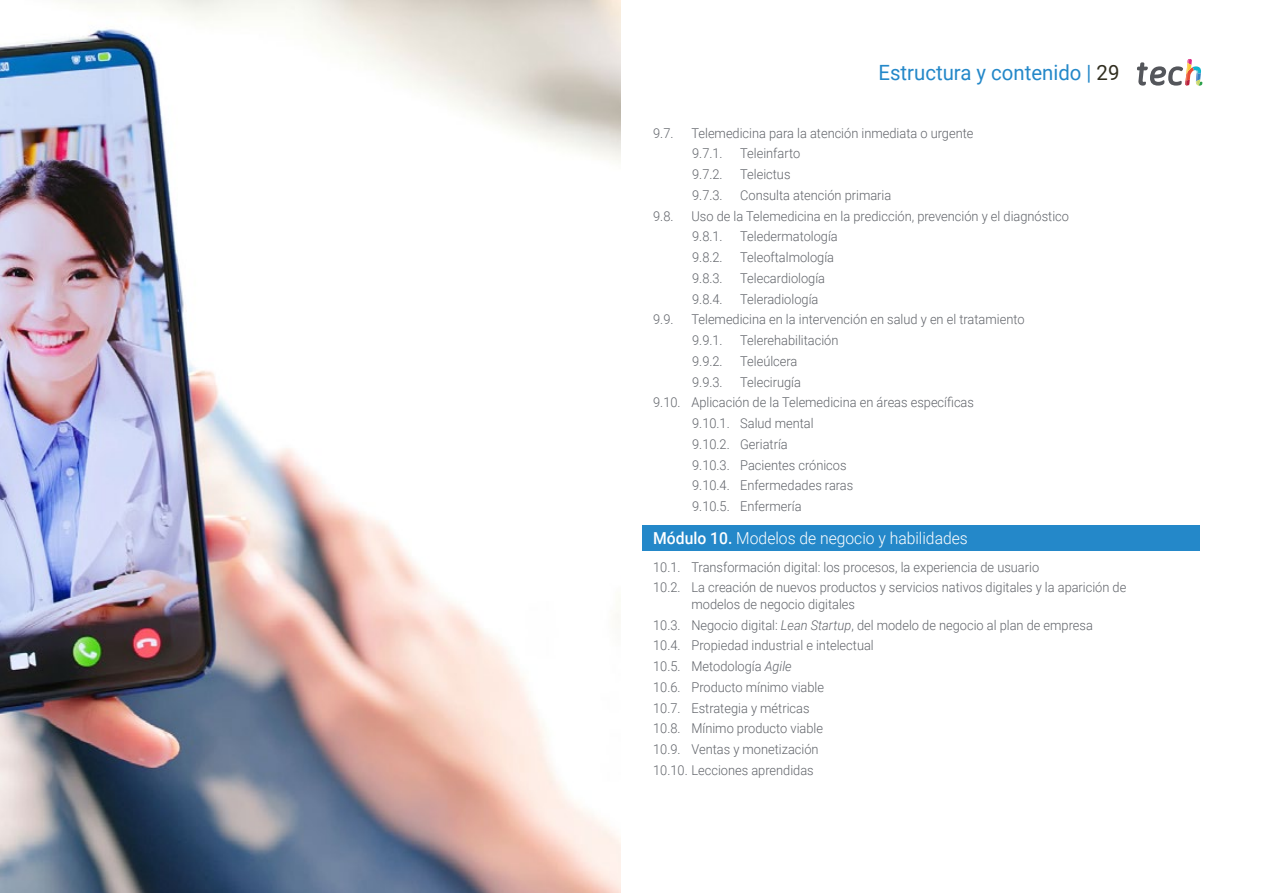
<style>
.page{position:relative;width:1263px;height:893px;background:#fff}
.page>*{position:absolute;margin:0;border:0;box-sizing:border-box;transform-origin:0 0}
.t1{font:21px "Roboto";color:#2488c9}
.t2{font:300 16.5px "Roboto";color:#fff;scale:.95 1}
.t3{font:300 13.5px/20.7px "Roboto";color:#61646a;scale:.95 1}
.s1{color:#312e20}
.s2{font-weight:500}
.s3{font-style:italic}
</style>
<div class="page">
<div style="left:642px;top:526px;width:557px;height:25px;background:#2488c9"></div>
<svg style="left:1137px;top:59px;width:65px;height:27px"></svg>
<img style="left:0;top:0;width:621px;height:893px">
<h1 class="t1" style="left:878px;top:57px;width:242px">Estructura y contenido | <span class="s1">29</span></h1>
<p class="t3" style="left:653px;top:122px;width:23px">9.7.</p>
<p class="t3" style="left:691px;top:122px;width:298px">Telemedicina para la atención inmediata o urgente<br>9.7.1.</p>
<p class="t3" style="left:740px;top:143px;width:65px">Teleinfarto</p>
<p class="t3" style="left:692px;top:164px;width:34px">9.7.2.</p>
<p class="t3" style="left:740px;top:164px;width:54px">Teleictus</p>
<p class="t3" style="left:692px;top:184px;width:34px">9.7.3.</p>
<p class="t3" style="left:740px;top:184px;width:161px">Consulta atención primaria</p>
<p class="t3" style="left:653px;top:205px;width:23px">9.8.</p>
<p class="t3" style="left:691px;top:205px;width:399px">Uso de la Telemedicina en la predicción, prevención y el diagnóstico<br>9.8.1.</p>
<p class="t3" style="left:740px;top:226px;width:104px">Teledermatología</p>
<p class="t3" style="left:692px;top:247px;width:34px">9.8.2.</p>
<p class="t3" style="left:740px;top:247px;width:100px">Teleoftalmología</p>
<p class="t3" style="left:692px;top:267px;width:34px">9.8.3.</p>
<p class="t3" style="left:740px;top:267px;width:91px">Telecardiología</p>
<p class="t3" style="left:692px;top:288px;width:34px">9.8.4.</p>
<p class="t3" style="left:740px;top:288px;width:84px">Teleradiología</p>
<p class="t3" style="left:653px;top:309px;width:23px">9.9.</p>
<p class="t3" style="left:691px;top:309px;width:352px">Telemedicina en la intervención en salud y en el tratamiento<br>9.9.1.</p>
<p class="t3" style="left:740px;top:330px;width:105px">Telerehabilitación</p>
<p class="t3" style="left:692px;top:350px;width:34px">9.9.2.</p>
<p class="t3" style="left:740px;top:350px;width:62px">Teleúlcera</p>
<p class="t3" style="left:692px;top:371px;width:34px">9.9.3.</p>
<p class="t3" style="left:740px;top:371px;width:66px">Telecirugía</p>
<p class="t3" style="left:653px;top:392px;width:339px">9.10. Aplicación de la Telemedicina en áreas específicas</p>
<p class="t3" style="left:692px;top:413px;width:129px">9.10.1. Salud mental</p>
<p class="t3" style="left:692px;top:433px;width:102px">9.10.2. Geriatría</p>
<p class="t3" style="left:692px;top:454px;width:164px">9.10.3. Pacientes crónicos</p>
<p class="t3" style="left:692px;top:475px;width:171px">9.10.4. Enfermedades raras</p>
<p class="t3" style="left:692px;top:496px;width:117px">9.10.5. Enfermería</p>
<p class="t2" style="left:653px;top:527px;width:333px"><span class="s2">Módulo 10.</span> Modelos de negocio y habilidades</p>
<p class="t3" style="left:653px;top:556px;width:500px">10.1. Transformación digital: los procesos, la experiencia de usuario<br>10.2. La creación de nuevos productos y servicios nativos digitales y la aparición de</p>
<p class="t3" style="left:653px;top:593px;width:464px;text-indent:38px">modelos de negocio digitales<br>10.3. Negocio digital: <span class="s3">Lean Startup</span>, del modelo de negocio al plan de empresa 10.4. Propiedad industrial e intelectual<br>10.5. Metodología <span class="s3">Agile<br></span>10.6. Producto mínimo viable<br>10.7. Estrategia y métricas<br>10.8. Mínimo producto viable<br>10.9. Ventas y monetización<br>10.10. Lecciones aprendidas</p>
</div>
